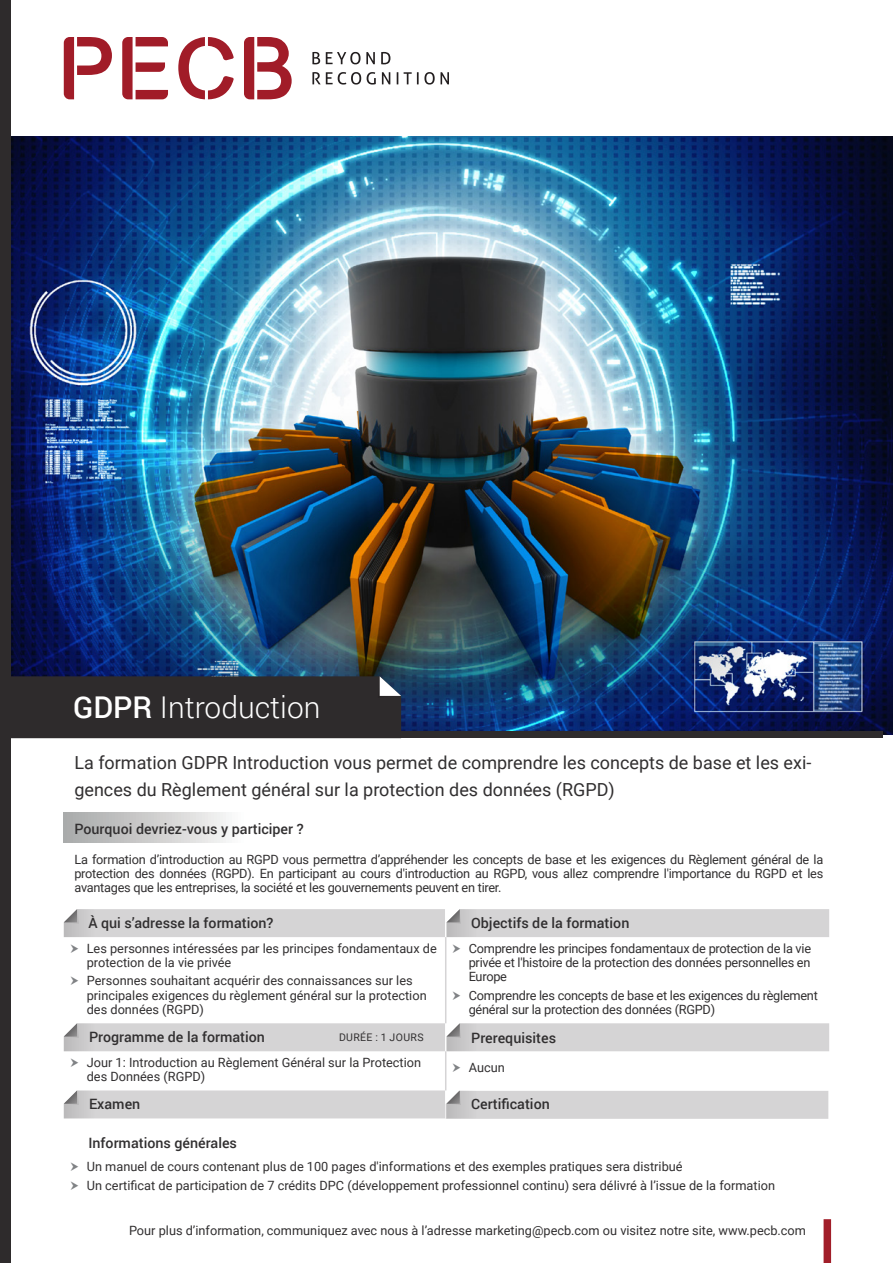
<style>
.page{position:relative;width:893px;height:1263px;background:#fff}
.page>*{position:absolute;margin:0;border:0;box-sizing:border-box;transform-origin:0 0}
.t1{font:300 30px "Roboto";color:#fff}
.t2{font:18px/27px "Roboto";color:#312f30}
.Table1{font:500 14.25px "Roboto";color:#312f30}
.t3{font:12.75px/14.2px "Roboto";color:#312f30}
.t4{font:12.75px/14.2px "Roboto";letter-spacing:-.02em;color:#312f30}
.t5{font:10.5px "Roboto";letter-spacing:.035em;color:#312f30}
.s1{font-weight:500}
</style>
<div class="page">
<img style="left:11px;top:136px;width:882px;height:599px">
<div style="left:824px;top:1219px;width:7px;height:44px;background:#a11e29"></div>
<div style="left:0;top:0;width:11px;height:1263px;background:#2e2b2c"></div>
<div style="left:11px;top:676px;width:390px;height:56px;background:#2e2b2c"></div>
<div style="left:0;top:732px;width:883px;height:6px;background:#2e2b2c"></div>
<svg style="left:64px;top:813px;width:162px;height:30px;background:#ccc"></svg>
<hr style="left:445px;top:937px;width:1px;height:86px;background:#d5d4d5">
<div style="left:64px;top:909px;width:765px;height:28px;background:#d5d4d5"></div>
<hr style="left:445px;top:1051px;width:1px;height:39px;background:#d5d4d5">
<svg style="left:64px;top:1023px;width:765px;height:28px;background:#d4d3d4"></svg>
<svg style="left:64px;top:1090px;width:764px;height:29px;background:#d5d4d5"></svg>
<svg style="left:64px;top:37px;width:48px;height:62px"></svg>
<svg style="left:122px;top:37px;width:46px;height:62px"></svg>
<svg style="left:178px;top:37px;width:56px;height:62px"></svg>
<svg style="left:244px;top:37px;width:48px;height:62px"></svg>
<svg style="left:312px;top:52px;width:8px;height:12px"></svg>
<svg style="left:326px;top:52px;width:49px;height:12px"></svg>
<svg style="left:381px;top:52px;width:9px;height:12px"></svg>
<svg style="left:312px;top:72px;width:49px;height:13px"></svg>
<svg style="left:367px;top:72px;width:9px;height:13px"></svg>
<svg style="left:382px;top:72px;width:8px;height:12px"></svg>
<svg style="left:397px;top:72px;width:1px;height:12px"></svg>
<svg style="left:404px;top:72px;width:45px;height:13px"></svg>
<p class="t1" style="left:73px;top:686px;width:249px"><span class="s1">GDPR</span> Introduction</p>
<p class="t2" style="left:74px;top:748px;width:738px">La formation GDPR Introduction vous permet de comprendre les concepts de base et les exi&shy;gences du Règlement général sur la protection des données (RGPD)</p>
<p class="Table1" style="left:74px;top:818px;width:231px">Pourquoi devriez-vous y participer ?</p>
<p class="t3" style="left:74px;top:851px;width:750px;text-align:justify">La formation d’introduction au RGPD vous permettra d’appréhender les concepts de base et les exigences du Règlement général de la protection des données (RGPD). En participant au cours d'introduction au RGPD, vous allez comprendre l'importance du RGPD et les avantages que les entreprises, la société et les gouvernements peuvent en tirer.</p>
<p class="Table1" style="left:88px;top:913px;width:186px">À qui s’adresse la formation?</p>
<p class="Table1" style="left:471px;top:913px;width:160px">Objectifs de la formation</p>
<p class="t3" style="left:87px;top:940px;width:351px">Les personnes intéressées par les principes fondamentaux de protection de la vie privée</p>
<p class="t3" style="left:87px;top:973px;width:341px">Personnes souhaitant acquérir des connaissances sur les principales exigences du règlement général sur la protection des données (RGPD)</p>
<p class="t3" style="left:469px;top:940px;width:344px;text-align:justify">Comprendre les principes fondamentaux de protection de la vie privée et l'histoire de la protection des données personnelles en Europe</p>
<p class="t4" style="left:469px;top:987px;width:351px">Comprendre les concepts de base et les exigences du règlement général sur la protection des données (RGPD)</p>
<p class="Table1" style="left:89px;top:1027px;width:177px">Programme de la formation</p>
<p class="t5" style="left:339px;top:1030px;width:86px">DURÉE : 1 JOURS</p>
<p class="Table1" style="left:471px;top:1027px;width:86px">Prerequisites</p>
<p class="t3" style="left:87px;top:1055px;width:336px">Jour 1: Introduction au Règlement Général sur la Protection des Données (RGPD)</p>
<p class="t3" style="left:469px;top:1060px;width:38px">Aucun</p>
<p class="Table1" style="left:89px;top:1094px;width:53px">Examen</p>
<p class="Table1" style="left:471px;top:1094px;width:80px">Certification</p>
<p class="Table1" style="left:88px;top:1132px;width:150px">Informations générales</p>
<p class="t3" style="left:87px;top:1159px;width:597px">Un manuel de cours contenant plus de 100 pages d'informations et des exemples pratiques sera distribué</p>
<p class="t3" style="left:87px;top:1178px;width:690px">Un certificat de participation de 7 crédits DPC (développement professionnel continu) sera délivré à l’issue de la formation</p>
<p class="t3" style="left:129px;top:1223px;width:678px">Pour plus d’information, communiquez avec nous à l’adresse marketing@pecb.com ou visitez notre site, www.pecb.com</p>
</div>
